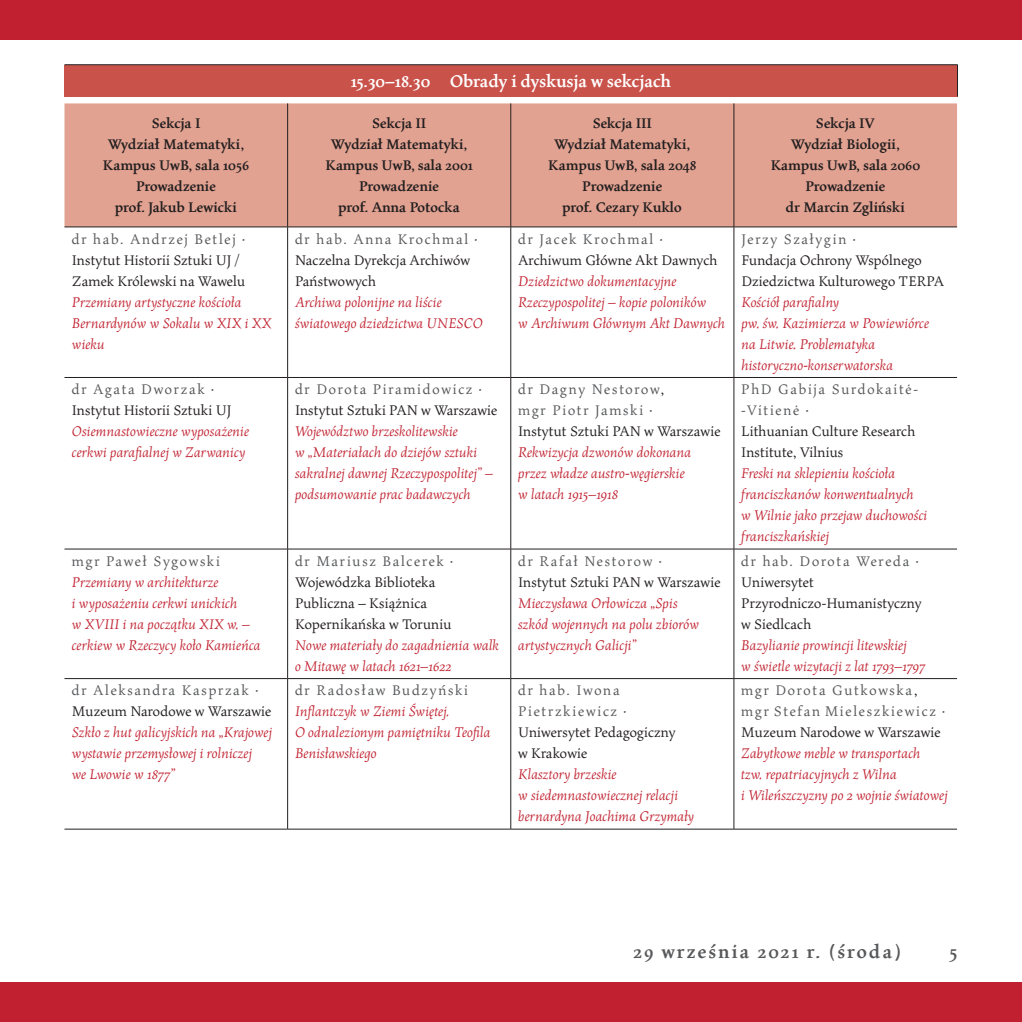
<style>
.page{position:relative;width:1022px;height:1022px;background:#fff}
.page>*{position:absolute;margin:0;border:0;box-sizing:border-box;transform-origin:0 0}
.t1{font:700 21px "Maiola";letter-spacing:.1em;color:#57585a}
.t2{font:700 19.25px "Maiola";color:#fff}
.t3{font:italic 15.75px/21px "Maiola";color:#c0202f}
.t4{font:15.75px/21px "Maiola";color:#231f20}
.t5{font:700 15.75px/21px "Maiola";color:#231f20;text-align:center}
.t6{font:15.75px/21px "Maiola";letter-spacing:.09em;color:#57585a}
.t7{font:15.75px/21px "Maiola";letter-spacing:.07em;color:#57585a}
.s1{color:#57585a}
.s2{color:#231f20}
</style>
<div class="page">
<div style="left:0;top:0;width:15px;height:40px;background:#c0202f"></div>
<div style="left:15px;top:0;width:1007px;height:40px;background:#c0202f"></div>
<div style="left:0;top:982px;width:15px;height:40px;background:#c0202f"></div>
<div style="left:15px;top:982px;width:1007px;height:40px;background:#c0202f"></div>
<div style="left:64px;top:65px;width:893px;height:31px;background:#c9524a"></div>
<hr style="left:64px;top:64px;width:894px;height:1px;background:#231f20">
<hr style="left:957px;top:65px;width:1px;height:31px;background:#231f20">
<div style="left:64px;top:103px;width:893px;height:124px;background:#e2a291"></div>
<hr style="left:287px;top:103px;width:1px;height:124px;background:#231f20">
<hr style="left:510px;top:103px;width:1px;height:124px;background:#231f20">
<hr style="left:734px;top:103px;width:1px;height:124px;background:#231f20">
<hr style="left:64px;top:227px;width:224px;height:1px;background:#231f20">
<hr style="left:288px;top:227px;width:223px;height:1px;background:#231f20">
<hr style="left:287px;top:227px;width:1px;height:150px;background:#231f20">
<hr style="left:511px;top:227px;width:223px;height:1px;background:#231f20">
<hr style="left:510px;top:227px;width:1px;height:150px;background:#231f20">
<hr style="left:734px;top:227px;width:223px;height:1px;background:#231f20">
<hr style="left:734px;top:227px;width:1px;height:150px;background:#231f20">
<hr style="left:64px;top:377px;width:224px;height:1px;background:#231f20">
<hr style="left:288px;top:377px;width:223px;height:1px;background:#231f20">
<hr style="left:287px;top:378px;width:1px;height:171px;background:#231f20">
<hr style="left:511px;top:377px;width:223px;height:1px;background:#231f20">
<hr style="left:510px;top:378px;width:1px;height:171px;background:#231f20">
<hr style="left:734px;top:377px;width:223px;height:1px;background:#231f20">
<hr style="left:734px;top:378px;width:1px;height:171px;background:#231f20">
<hr style="left:64px;top:549px;width:224px;height:1px;background:#231f20">
<hr style="left:288px;top:549px;width:223px;height:1px;background:#231f20">
<hr style="left:287px;top:549px;width:1px;height:129px;background:#231f20">
<hr style="left:511px;top:549px;width:223px;height:1px;background:#231f20">
<hr style="left:510px;top:549px;width:1px;height:129px;background:#231f20">
<hr style="left:734px;top:549px;width:223px;height:1px;background:#231f20">
<hr style="left:734px;top:549px;width:1px;height:129px;background:#231f20">
<hr style="left:64px;top:678px;width:224px;height:1px;background:#231f20">
<hr style="left:288px;top:678px;width:223px;height:1px;background:#231f20">
<hr style="left:287px;top:679px;width:1px;height:150px;background:#231f20">
<hr style="left:511px;top:678px;width:223px;height:1px;background:#231f20">
<hr style="left:510px;top:679px;width:1px;height:150px;background:#231f20">
<hr style="left:734px;top:678px;width:223px;height:1px;background:#231f20">
<hr style="left:734px;top:679px;width:1px;height:150px;background:#231f20">
<hr style="left:64px;top:829px;width:224px;height:1px;background:#231f20">
<hr style="left:288px;top:829px;width:223px;height:1px;background:#231f20">
<hr style="left:511px;top:829px;width:223px;height:1px;background:#231f20">
<hr style="left:734px;top:829px;width:223px;height:1px;background:#231f20">
<p class="t2" style="left:351px;top:67px;width:322px">15.30–18.30 Obrady i dyskusja w sekcjach</p>
<p class="t5" style="left:103px;top:112px;width:148px">Sekcja I<br>Wydział Matematyki,<br>Kampus UwB, sala 1056<br>Prowadzenie<br>prof. Jakub Lewicki</p>
<p class="t5" style="left:325px;top:112px;width:149px">Sekcja II<br>Wydział Matematyki,<br>Kampus UwB, sala 2001<br>Prowadzenie<br>prof. Anna Potocka</p>
<p class="t5" style="left:548px;top:112px;width:150px">Sekcja III<br>Wydział Matematyki,<br>Kampus UwB, sala 2048<br>Prowadzenie<br>prof. Cezary Kuklo</p>
<p class="t5" style="left:771px;top:112px;width:151px">Sekcja IV<br>Wydział Biologii,<br>Kampus UwB, sala 2060<br>Prowadzenie<br>dr Marcin Zgliński</p>
<p class="t4" style="left:72px;top:228px;width:175px"><span class="s1">dr hab. Andrzej Betlej</span> ·<br>Instytut Historii Sztuki UJ /<br>Zamek Królewski na Wawelu</p>
<p class="t3" style="left:72px;top:291px;width:201px">Przemiany artystyczne kościoła<br>Bernardynów w Sokalu w XIX i XX wieku</p>
<p class="t4" style="left:518px;top:228px;width:201px"><span class="s1">dr Jacek Krochmal</span> ·<br>Archiwum Główne Akt Dawnych</p>
<p class="t3" style="left:518px;top:270px;width:209px">Dziedzictwo dokumentacyjne<br>Rzeczypospolitej – kopie poloników<br>w Archiwum Głównym Akt Dawnych</p>
<p class="t4" style="left:295px;top:228px;width:184px"><span class="s1">dr hab. Anna Krochmal</span> ·<br>Naczelna Dyrekcja Archiwów<br>Państwowych</p>
<p class="t3" style="left:295px;top:291px;width:189px">Archiwa polonijne na liście światowego dziedzictwa UNESCO</p>
<p class="t4" style="left:741px;top:228px;width:204px"><span class="s1">Jerzy Szałygin</span> ·<br>Fundacja Ochrony Wspólnego<br>Dziedzictwa Kulturowego TERPA</p>
<p class="t3" style="left:741px;top:291px;width:189px">Kościół parafialny<br>pw. św. Kazimierza w Powiewiórce na Litwie. Problematyka historyczno‑konserwatorska</p>
<p class="t4" style="left:72px;top:379px;width:161px"><span class="s1">dr Agata Dworzak</span> ·<br>Instytut Historii Sztuki UJ</p>
<p class="t3" style="left:72px;top:421px;width:179px">Osiemnastowieczne wyposażenie cerkwi parafialnej w Zarwanicy</p>
<p class="t6" style="left:72px;top:550px;width:150px">mgr Paweł Sygowski</p>
<p class="t3" style="left:72px;top:571px;width:190px">Przemiany w architekturze<br>i wyposażeniu cerkwi unickich<br>w XVIII i na początku XIX w. – cerkiew w Rzeczycy koło Kamieńca</p>
<p class="t4" style="left:72px;top:680px;width:201px"><span class="s1">dr Aleksandra Kasprzak</span> ·<br>Muzeum Narodowe w Warszawie</p>
<p class="t3" style="left:72px;top:722px;width:202px">Szkło z hut galicyjskich na „Krajowej wystawie przemysłowej i rolniczej<br>we Lwowie w 1877”</p>
<p class="t4" style="left:295px;top:379px;width:204px"><span class="s1">dr Dorota Piramidowicz</span> ·<br>Instytut Sztuki PAN w Warszawie</p>
<p class="t3" style="left:295px;top:421px;width:200px">Województwo brzeskolitewskie<br>w „Materiałach do dziejów sztuki sakralnej dawnej Rzeczypospolitej” – podsumowanie prac badawczych</p>
<p class="t7" style="left:518px;top:379px;width:204px">dr Dagny Nestorow<span class="s2">,<br></span>mgr Piotr Jamski <span class="s2">·<br>Instytut Sztuki PAN w Warszawie</span></p>
<p class="t3" style="left:518px;top:442px;width:175px">Rekwizycja dzwonów dokonana przez władze austro-węgierskie w latach 1915–1918</p>
<p class="t4" style="left:295px;top:550px;width:160px"><span class="s1">dr Mariusz Balcerek</span> ·<br>Wojewódzka Biblioteka<br>Publiczna – Książnica<br>Kopernikańska w Toruniu</p>
<p class="t3" style="left:295px;top:634px;width:206px">Nowe materiały do zagadnienia walk o Mitawę w latach 1621–1622</p>
<p class="t6" style="left:295px;top:680px;width:175px">dr Radosław Budzyński</p>
<p class="t3" style="left:295px;top:701px;width:197px">Inflantczyk w Ziemi Świętej.<br>O odnalezionym pamiętniku Teofila<br>Benisławskiego</p>
<p class="t4" style="left:518px;top:550px;width:204px"><span class="s1">dr Rafał Nestorow</span> ·<br>Instytut Sztuki PAN w Warszawie</p>
<p class="t3" style="left:518px;top:592px;width:183px">Mieczysława Orłowicza „Spis szkód wojennych na polu zbiorów artystycznych Galicji”</p>
<p class="t4" style="left:518px;top:680px;width:159px"><span class="s1">dr hab. Iwona<br>Pietrzkiewicz</span> ·<br>Uniwersytet Pedagogiczny w Krakowie</p>
<p class="t3" style="left:518px;top:764px;width:177px">Klasztory brzeskie<br>w siedemnastowiecznej relacji bernardyna Joachima Grzymały</p>
<p class="t4" style="left:741px;top:379px;width:178px"><span class="s1">PhD Gabija Surdokaitė--Vitienė</span> ·<br>Lithuanian Culture Research<br>Institute, Vilnius</p>
<p class="t3" style="left:741px;top:463px;width:188px">Freski na sklepieniu kościoła franciszkanów konwentualnych w Wilnie jako przejaw duchowości franciszkańskiej</p>
<p class="t4" style="left:741px;top:550px;width:182px"><span class="s1">dr hab. Dorota Wereda</span> ·<br>Uniwersytet<br>Przyrodniczo‑Humanistyczny w Siedlcach</p>
<p class="t3" style="left:741px;top:634px;width:186px">Bazylianie prowincji litewskiej<br>w świetle wizytacji z lat 1793–1797</p>
<p class="t6" style="left:741px;top:680px;width:206px">mgr Dorota Gutkowska<span class="s2">, </span>mgr Stefan Mieleszkiewicz <span class="s2">·<br>Muzeum Narodowe w Warszawie</span></p>
<p class="t3" style="left:741px;top:743px;width:208px">Zabytkowe meble w transportach<br>tzw. repatriacyjnych z Wilna<br>i Wileńszczyzny po 2 wojnie światowej</p>
<h1 class="t1" style="left:634px;top:936px;width:269px">29 września 2021 r. (środa)</h1>
<h1 class="t1" style="left:949px;top:936px;width:9px">5</h1>
</div>
